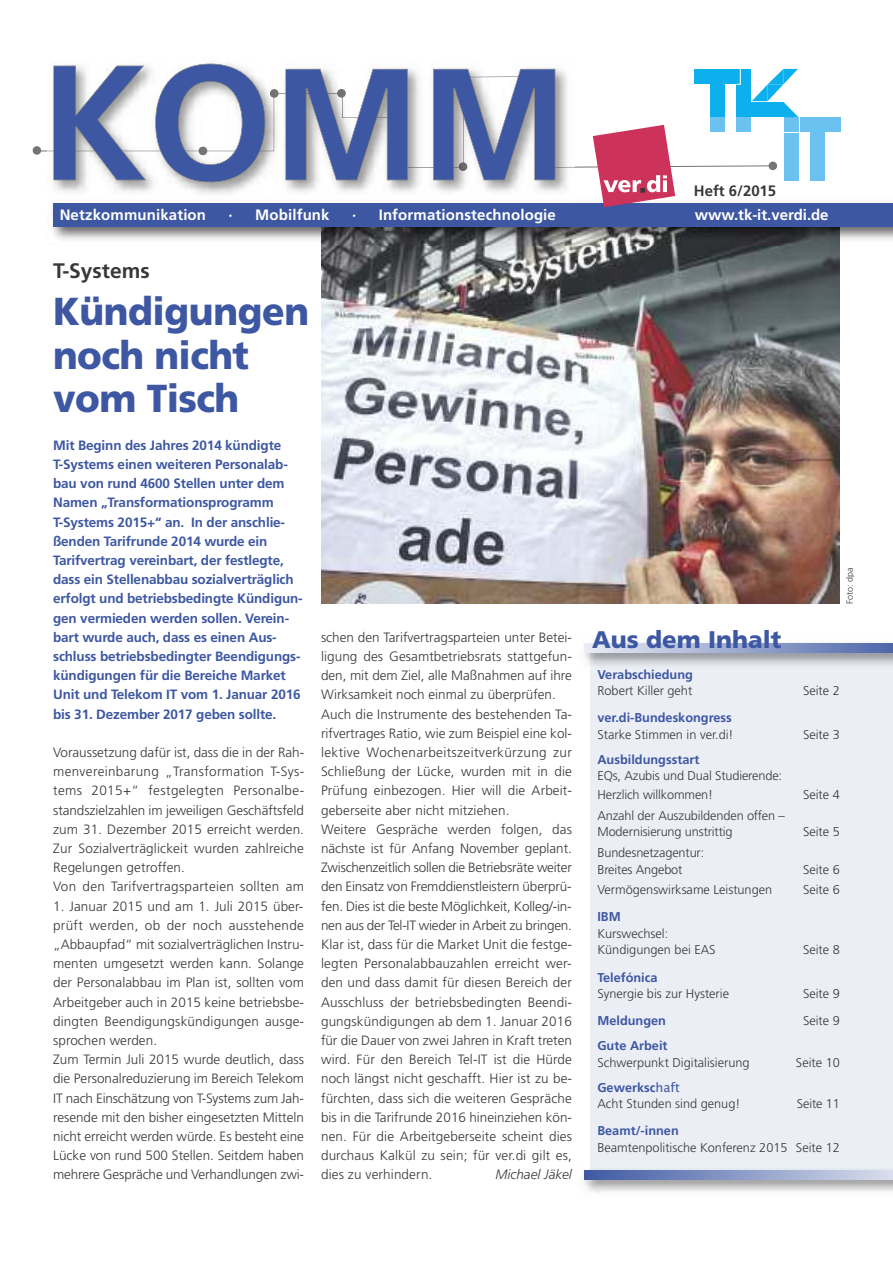
<style>
.page{position:relative;width:893px;height:1263px;background:#fff}
.page>*{position:absolute;margin:0;border:0;box-sizing:border-box;transform-origin:0 0}
.t1{font:900 39px/43.5px "Frutiger";letter-spacing:-.015em;color:#3d57a2;scale:.95 1}
.t2{font:900 24px "Frutiger";color:#3d57a2}
.t3{font:700 21px "Frutiger";color:#393839}
.t4{font:700 15px "Frutiger";letter-spacing:.01em;color:#fff}
.t5{font:700 15px "Frutiger";color:#393839}
.t6{font:300 13.5px/19.2px "Frutiger";letter-spacing:.005em;color:#393839}
.t7{font:700 13.5px/19.2px "Frutiger";letter-spacing:-.01em;color:#3d57a2}
.t8{font:italic 300 13.5px "Frutiger";color:#393839}
.t9{font:300 12.75px/16.5px "Frutiger";color:#393839}
.t10{font:700 12.75px "Frutiger";color:#3d57a2}
.t11{font:300 9px "Frutiger";color:#393839}
.s1{font-weight:700;color:#3d57a2}
.s2{font-family:"Lucida Grande";font-weight:400;color:#3d57a2}
</style>
<div class="page">
<div style="left:590px;top:650px;width:303px;height:523px;background:#eceef6"></div>
<img style="left:584px;top:652px;width:6px;height:12px">
<img style="left:590px;top:652px;width:303px;height:14px">
<svg style="left:584px;top:643px;width:309px;height:9px;background:#9ca9cf"></svg>
<img style="left:584px;top:1179px;width:309px;height:14px">
<svg style="left:584px;top:1170px;width:309px;height:9px;background:#8c9bc7"></svg>
<img style="left:321px;top:246px;width:519px;height:357px">
<img style="left:52px;top:212px;width:841px;height:28px">
<img style="left:321px;top:226px;width:519px;height:20px">
<div style="left:53px;top:203px;width:840px;height:23px;background:#3d57a2"></div>
<div style="left:694px;top:69px;width:18px;height:15px;background:#0dafed"></div>
<div style="left:710px;top:69px;width:16px;height:15px;background:#0dafed"></div>
<div style="left:726px;top:69px;width:13px;height:15px;background:#0dafed"></div>
<div style="left:740px;top:69px;width:11px;height:18px;background:#0dafed"></div>
<div style="left:784px;top:117px;width:10px;height:15px;background:#6bc2f1"></div>
<svg style="left:774px;top:69px;width:24px;height:48px"></svg>
<div style="left:784px;top:133px;width:14px;height:18px;background:#6bc2f1"></div>
<hr style="left:794px;top:117px;width:4px;height:15px;background:#6bc2f1">
<div style="left:799px;top:117px;width:15px;height:15px;background:#6bc2f1"></div>
<div style="left:810px;top:117px;width:15px;height:15px;background:#6bc2f1"></div>
<div style="left:784px;top:150px;width:14px;height:17px;background:#6bc2f1"></div>
<div style="left:810px;top:131px;width:15px;height:17px;background:#6bc2f1"></div>
<div style="left:822px;top:117px;width:19px;height:15px;background:#6bc2f1"></div>
<div style="left:810px;top:147px;width:15px;height:18px;background:#6bc2f1"></div>
<div style="left:810px;top:163px;width:15px;height:18px;background:#6bc2f1"></div>
<div style="left:784px;top:166px;width:14px;height:15px;background:#6bc2f1"></div>
<svg style="left:739px;top:69px;width:2px;height:7px"></svg>
<div style="left:33px;top:146px;width:8px;height:9px;background:#747474;border-radius:50%"></div>
<svg style="left:39px;top:76px;width:735px;height:92px"></svg>
<div style="left:769px;top:162px;width:8px;height:8px;background:#747474;border-radius:50%"></div>
<img style="left:47px;top:167px;width:528px;height:27px">
<img style="left:555px;top:76px;width:20px;height:91px">
<img style="left:47px;top:98px;width:6px;height:53px">
<svg style="left:53px;top:64px;width:502px;height:118px"></svg>
<svg style="left:593px;top:125px;width:82px;height:82px"></svg>
<p class="t5" style="left:694px;top:185px;width:84px">Heft 6/2015</p>
<p class="t4" style="left:60px;top:208px;width:148px">Netzkommunikation</p>
<p class="t4" style="left:229px;top:208px;width:103px">· Mobilfunk</p>
<p class="t4" style="left:352px;top:208px;width:205px">· Informationstechnologie</p>
<p class="t4" style="left:695px;top:208px;width:135px">www.tk-it.verdi.de</p>
<h3 class="t3" style="left:53px;top:262px;width:98px">T-Systems</h3>
<h1 class="t1" style="left:53px;top:293px;width:271px">Kündigungen noch nicht vom Tisch</h1>
<p class="t7" style="left:53px;top:436px;width:251px">Mit Beginn des Jahres 2014 kündigte T-Systems einen weiteren Personalab&shy;bau von rund 4600 Stellen unter dem Namen „Transformationsprogramm T-Systems 2015+“ an. In der anschlie&shy;ßenden Tarifrunde 2014 wurde ein Tarifvertrag vereinbart, der festlegte, dass ein Stellenabbau sozialverträglich erfolgt und betriebsbedingte Kündigun&shy;gen vermieden werden sollen. Verein&shy;bart wurde auch, dass es einen Aus&shy;schluss betriebsbedingter Beendigungs&shy;kündigungen für die Bereiche Market Unit und Telekom IT vom 1. Januar 2016 bis 31. Dezember 2017 geben sollte.</p>
<p class="t6" style="left:53px;top:744px;width:253px">Voraussetzung dafür ist, dass die in der Rah&shy;menvereinbarung „Transformation T-Sys&shy;tems 2015+“ festgelegten Personalbe&shy;standszielzahlen im jeweiligen Geschäftsfeld zum 31. Dezember 2015 erreicht werden.<br>Zur Sozialverträglickeit wurden zahlreiche Regelungen getroffen.<br>Von den Tarifvertragsparteien sollten am</p>
<p class="t6" style="left:53px;top:897px;width:252px">1. Januar 2015 und am 1. Juli 2015 über&shy;prüft werden, ob der noch ausstehende „Abbaupfad“ mit sozialverträglichen Instru&shy;menten umgesetzt werden kann. Solange der Personalabbau im Plan ist, sollten vom Arbeitgeber auch in 2015 keine betriebsbe&shy;dingten Beendigungskündigungen ausge&shy;sprochen werden.<br>Zum Termin Juli 2015 wurde deutlich, dass die Personalreduzierung im Bereich Telekom IT nach Einschätzung von T-Systems zum Jah&shy;resende mit den bisher eingesetzten Mitteln nicht erreicht werden würde. Es besteht eine Lücke von rund 500 Stellen. Seitdem haben mehrere Gespräche und Verhandlungen zwi-</p>
<p class="t6" style="left:321px;top:628px;width:253px">schen den Tarifvertragsparteien unter Betei&shy;ligung des Gesamtbetriebsrats stattgefun&shy;den, mit dem Ziel, alle Maßnahmen auf ihre Wirksamkeit noch einmal zu überprüfen.<br>Auch die Instrumente des bestehenden Ta&shy;rifvertrages Ratio, wie zum Beispiel eine kol&shy;lektive Wochenarbeitszeitverkürzung zur Schließung der Lücke, wurden mit in die Prüfung einbezogen. Hier will die Arbeit&shy;geberseite aber nicht mitziehen.<br>Weitere Gespräche werden folgen, das nächste ist für Anfang November geplant.<br>Zwischenzeitlich sollen die Betriebsräte weiter den Einsatz von Fremddienstleistern überprü&shy;fen. Dies ist die beste Möglichkeit, Kolleg/-in&shy;nen aus der Tel-IT wieder in Arbeit zu bringen.<br>Klar ist, dass für die Market Unit die festge&shy;legten Personalabbauzahlen erreicht wer&shy;den und dass damit für diesen Bereich der Ausschluss der betriebsbedingten Beendi&shy;gungskündigungen ab dem 1. Januar 2016 für die Dauer von zwei Jahren in Kraft treten wird. Für den Bereich Tel-IT ist die Hürde noch längst nicht geschafft. Hier ist zu be&shy;fürchten, dass sich die weiteren Gespräche bis in die Tarifrunde 2016 hineinziehen kön&shy;nen. Für die Arbeitgeberseite scheint dies durchaus Kalkül zu sein; für ver.di gilt es, dies zu verhindern.</p>
<p class="t8" style="left:495px;top:1169px;width:78px">Michael Jäkel</p>
<h2 class="t2" style="left:592px;top:630px;width:191px">Aus dem Inhalt</h2>
<p class="t11" style="left:846px;top:604px;width:38px;rotate:-90deg">Foto: dpa</p>
<p class="t10" style="left:597px;top:669px;width:97px">Verabschiedung</p>
<p class="t9" style="left:597px;top:683px;width:96px">Robert Killer geht</p>
<p class="t9" style="left:803px;top:683px;width:38px">Seite 2</p>
<p class="t10" style="left:597px;top:713px;width:136px">ver.di-Bundeskongress</p>
<p class="t9" style="left:597px;top:727px;width:138px">Starke Stimmen in ver.di!</p>
<p class="t9" style="left:803px;top:727px;width:38px">Seite 3</p>
<p class="t10" style="left:597px;top:754px;width:103px">Ausbildungsstart</p>
<p class="t9" style="left:597px;top:768px;width:186px;line-height:18.6px">EQs, Azubis und Dual Studierende:<br>Herzlich willkommen!</p>
<p class="t9" style="left:803px;top:787px;width:38px">Seite 4</p>
<p class="t9" style="left:597px;top:808px;width:189px">Anzahl der Auszubildenden offen –<br>Modernisierung unstrittig</p>
<p class="t9" style="left:597px;top:845px;width:108px">Bundesnetzagentur:<br>Breites Angebot</p>
<p class="t9" style="left:803px;top:825px;width:38px">Seite 5</p>
<p class="t9" style="left:803px;top:862px;width:38px">Seite 6</p>
<p class="t9" style="left:597px;top:883px;width:176px">Vermögenswirksame Leistungen</p>
<p class="t9" style="left:803px;top:883px;width:38px">Seite 6</p>
<p class="t10" style="left:597px;top:912px;width:25px">IBM</p>
<p class="t9" style="left:597px;top:926px;width:120px">Kurswechsel:<br>Kündigungen bei EAS</p>
<p class="t9" style="left:803px;top:943px;width:38px">Seite 8</p>
<p class="t10" style="left:597px;top:972px;width:62px">Telefónica</p>
<p class="t9" style="left:597px;top:986px;width:133px">Synergie bis zur Hysterie</p>
<p class="t9" style="left:803px;top:986px;width:38px">Seite 9</p>
<p class="t10" style="left:597px;top:1016px;width:70px">Meldungen</p>
<p class="t9" style="left:803px;top:1013px;width:38px">Seite 9</p>
<p class="t10" style="left:597px;top:1041px;width:72px">Gute Arbeit</p>
<p class="t9" style="left:597px;top:1055px;width:154px">Schwerpunkt Digitalisierung</p>
<p class="t9" style="left:796px;top:1055px;width:45px">Seite 10</p>
<p class="t9" style="left:597px;top:1080px;width:144px"><span class="s1">Gewerksc</span><span class="s2">haft<br></span>Acht Stunden sind genug!</p>
<p class="t9" style="left:797px;top:1096px;width:44px">Seite 11</p>
<p class="t10" style="left:597px;top:1126px;width:83px">Beamt/-innen</p>
<p class="t9" style="left:597px;top:1140px;width:244px">Beamtenpolitische Konferenz 2015 Seite 12</p>
</div>
